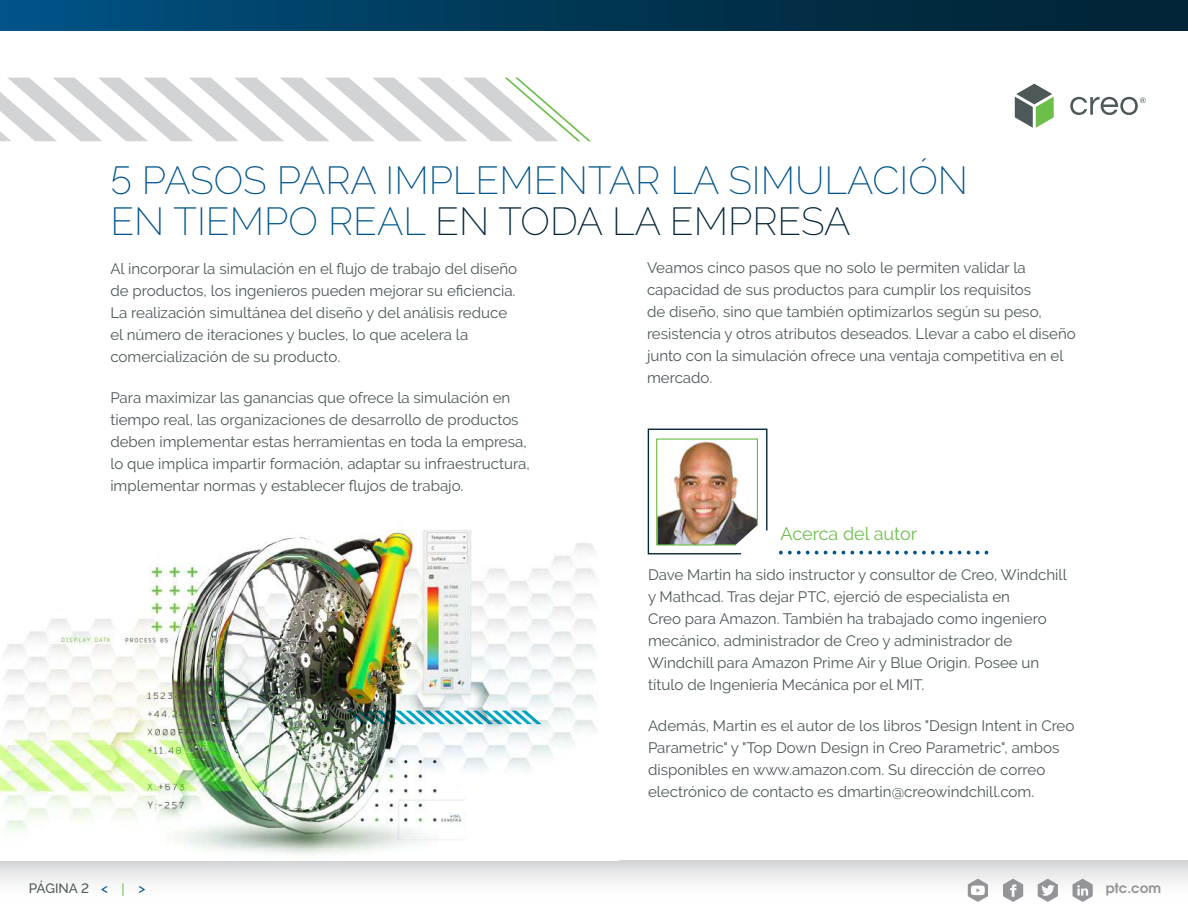
<style>
.page{position:relative;width:1188px;height:918px;background:#fff}
.page>*{position:absolute;margin:0;border:0;box-sizing:border-box;transform-origin:0 0}
.t1{font:200 39px/40.5px "PTC Raleway";color:#00548a}
.t2{font:18px "PTC Raleway";color:#6ebe4b}
.t3{font:15.15px/22px "PTC Raleway";color:#4d5859}
.t4{font:500 13.5px "PTC Raleway";color:#4d5859}
.t5{font:700 13.5px "Te X Gyre Adventor";color:#939598}
.s1{color:#022537}
.s2{color:#00548a}
.s3{color:#6ebe4b}
</style>
<div class="page">
<div style="left:0;top:861px;width:1188px;height:41px;background:linear-gradient(to bottom,#d9dadc,#fff)"></div>
<svg style="left:1073px;top:879px;width:20px;height:23px"></svg>
<svg style="left:1003px;top:879px;width:20px;height:23px"></svg>
<svg style="left:1038px;top:879px;width:20px;height:23px"></svg>
<svg style="left:968px;top:879px;width:20px;height:23px"></svg>
<svg style="left:0;top:78px;width:591px;height:63px"></svg>
<svg style="left:1070px;top:97px;width:76px;height:18px"></svg>
<svg style="left:1015px;top:84px;width:39px;height:44px"></svg>
<div style="left:1px;top:0;width:1187px;height:31px;background:linear-gradient(to right,#005081,#01202d)"></div>
<img style="left:647px;top:428px;width:121px;height:127px">
<img style="left:0;top:529px;width:597px;height:326px">
<svg style="left:779px;top:551px;width:209px;height:3px"></svg>
<img style="left:347px;top:711px;width:195px;height:13px">
<h1 class="t1" style="left:110px;top:160px;width:859px">5 PASOS PARA IMPLEMENTAR LA SIMULACIÓN<br>EN TIEMPO REAL <span class="s1">EN TODA LA EMPRESA</span></h1>
<p class="t3" style="left:110px;top:258px;width:408px">Al incorporar la simulación en el flujo de trabajo del diseño de productos, los ingenieros pueden mejorar su eficiencia.<br>La realización simultánea del diseño y del análisis reduce el número de iteraciones y bucles, lo que acelera la comercialización de su producto.</p>
<p class="t3" style="left:110px;top:386px;width:421px">Para maximizar las ganancias que ofrece la simulación en tiempo real, las organizaciones de desarrollo de productos deben implementar estas herramientas en toda la empresa, lo que implica impartir formación, adaptar su infraestructura, implementar normas y establecer flujos de trabajo.</p>
<p class="t3" style="left:647px;top:256px;width:430px">Veamos cinco pasos que no solo le permiten validar la capacidad de sus productos para cumplir los requisitos<br>de diseño, sino que también optimizarlos según su peso, resistencia y otros atributos deseados. Llevar a cabo el diseño junto con la simulación ofrece una ventaja competitiva en el mercado.</p>
<p class="t2" style="left:781px;top:523px;width:138px">Acerca del autor</p>
<p class="t3" style="left:648px;top:564px;width:420px">Dave Martin ha sido instructor y consultor de Creo, Windchill y Mathcad. Tras dejar PTC, ejerció de especialista en<br>Creo para Amazon. También ha trabajado como ingeniero mecánico, administrador de Creo y administrador de Windchill para Amazon Prime Air y Blue Origin. Posee un título de Ingeniería Mecánica por el MIT.</p>
<p class="t3" style="left:648px;top:714px;width:428px">Además, Martin es el autor de los libros "Design Intent in Creo Parametric" y "Top Down Design in Creo Parametric", ambos disponibles en www.amazon.com. Su dirección de correo electrónico de contacto es dmartin@creowindchill.com.</p>
<p class="t4" style="left:29px;top:880px;width:118px">PÁGINA 2 <span class="s2">&lt;</span> <span class="s3">|</span> <span class="s2">&gt;</span></p>
<p class="t5" style="left:1106px;top:876px;width:57px">ptc.com</p>
</div>
